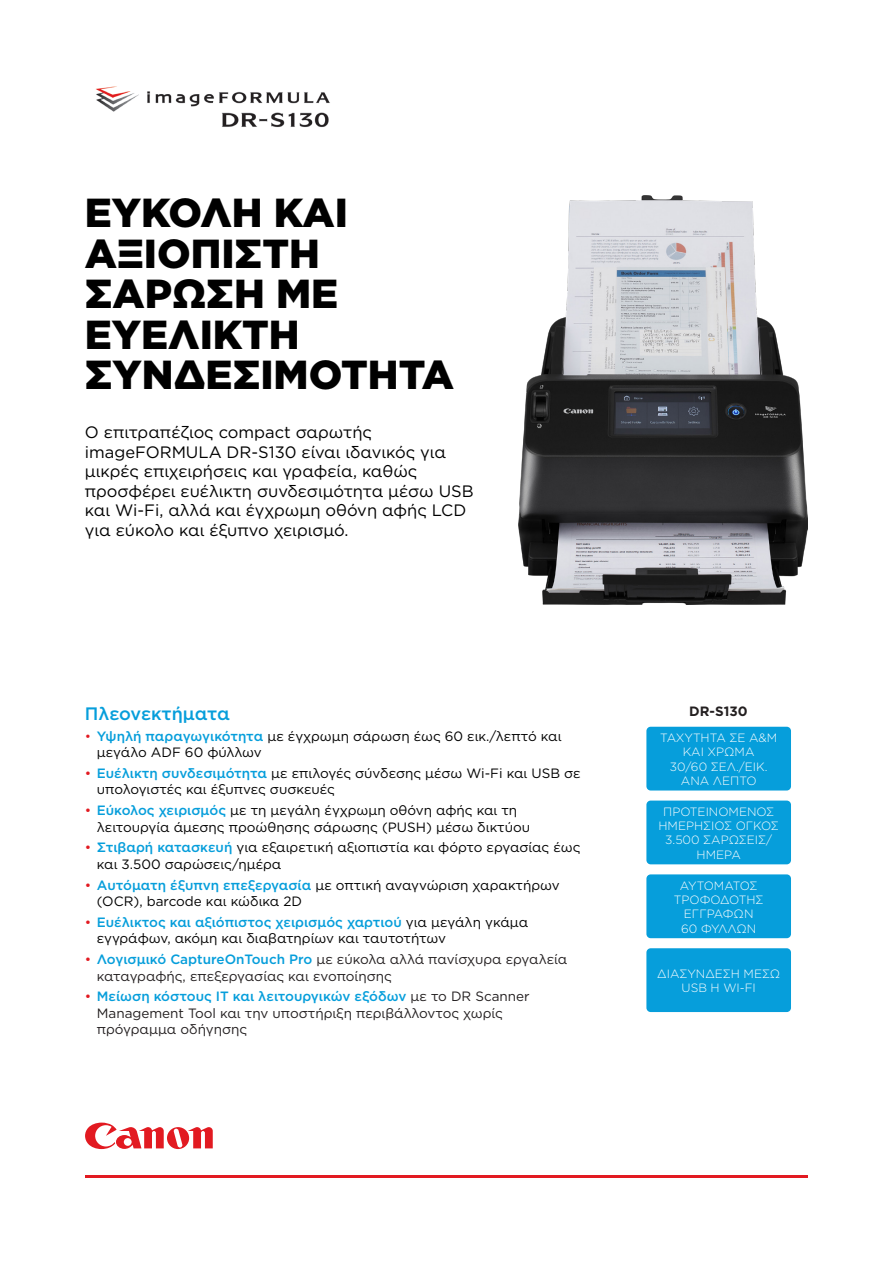
<style>
.page{position:relative;width:893px;height:1263px;background:#fff}
.page>*{position:absolute;margin:0;border:0;box-sizing:border-box;transform-origin:0 0}
.t1{font:900 40.5px/40.5px "Gotham";color:#000}
.SUBHEAD{font:500 18px "Gotham";letter-spacing:-.01em;color:#069edb}
.t2{font:16.5px/19.5px "Gotham";color:#000}
.BODY_BULLETS{font:13.5px/16.5px "Gotham";color:#000}
.BODY_BULLETS-2{font:13.5px/16.5px "Gotham";letter-spacing:-.005em;color:#231f20}
.SUBHEAD-2{font:700 13.5px "Gotham";color:#231f20}
.COVER_HEADER_SMALL{font:300 12px/14.4px "Gotham";color:#fff;text-align:center}
.s1{font-weight:300;color:#e21a21}
.s2{font-weight:500;color:#069edb}
.s3{color:#e21a21}
</style>
<div class="page">
<svg style="left:85px;top:1122px;width:128px;height:28px"></svg>
<hr style="left:85px;top:1175px;width:723px;height:3px;background:#e21a21">
<img style="left:518px;top:195px;width:290px;height:409px">
<img style="left:96px;top:86px;width:234px;height:41px">
<div style="left:646px;top:727px;width:145px;height:63px;background:#069edb;border-radius:4px"></div>
<div style="left:646px;top:800px;width:145px;height:64px;background:#069edb;border-radius:4px"></div>
<div style="left:646px;top:874px;width:145px;height:64px;background:#069edb;border-radius:4px"></div>
<div style="left:646px;top:948px;width:145px;height:64px;background:#069edb;border-radius:4px"></div>
<p class="t1" style="left:85px;top:192px;width:371px">ΕΥΚΟΛΗ ΚΑΙ<br>ΑΞΙΟΠΙΣΤΗ<br>ΣΑΡΩΣΗ ΜΕ<br>ΕΥΕΛΙΚΤΗ<br>ΣΥΝΔΕΣΙΜΟΤΗΤΑ</p>
<p class="t2" style="left:85px;top:422px;width:390px">Ο επιτραπέζιος compact σαρωτής imageFORMULA DR-S130 είναι ιδανικός για μικρές επιχειρήσεις και γραφεία, καθώς προσφέρει ευέλικτη συνδεσιμότητα μέσω USB και Wi-Fi, αλλά και έγχρωμη οθόνη αφής LCD για εύκολο και έξυπνο χειρισμό.</p>
<p class="SUBHEAD" style="left:85px;top:702px;width:146px">Πλεονεκτήματα</p>
<p class="BODY_BULLETS" style="left:97px;top:727px;width:466px;text-indent:-12px"><span class="s1">•</span> <span class="s2">Υψηλή παραγωγικότητα</span> με έγχρωμη σάρωση έως 60 εικ./λεπτό και μεγάλο ADF 60 φύλλων</p>
<p class="BODY_BULLETS" style="left:97px;top:765px;width:485px;text-indent:-12px"><span class="s3">•</span> <span class="s2">Ευέλικτη συνδεσιμότητα</span> με επιλογές σύνδεσης μέσω Wi-Fi και USB σε υπολογιστές και έξυπνες συσκευές</p>
<p class="BODY_BULLETS" style="left:97px;top:802px;width:435px;text-indent:-12px"><span class="s3">•</span> <span class="s2">Εύκολος χειρισμός</span> με τη μεγάλη έγχρωμη οθόνη αφής και τη λειτουργία άμεσης προώθησης σάρωσης (PUSH) μέσω δικτύου</p>
<p class="BODY_BULLETS" style="left:97px;top:839px;width:485px;text-indent:-12px"><span class="s3">•</span> <span class="s2">Στιβαρή κατασκευή</span> για εξαιρετική αξιοπιστία και φόρτο εργασίας έως και 3.500 σαρώσεις/ημέρα</p>
<p class="BODY_BULLETS" style="left:97px;top:876px;width:464px;text-indent:-12px"><span class="s3">•</span> <span class="s2">Αυτόματη έξυπνη επεξεργασία</span> με οπτική αναγνώριση χαρακτήρων (OCR), barcode και κώδικα 2D</p>
<p class="BODY_BULLETS" style="left:97px;top:914px;width:433px;text-indent:-12px"><span class="s3">•</span> <span class="s2">Ευέλικτος και αξιόπιστος χειρισμός χαρτιού</span> για μεγάλη γκάμα εγγράφων, ακόμη και διαβατηρίων και ταυτοτήτων</p>
<p class="BODY_BULLETS-2" style="left:97px;top:951px;width:472px;text-indent:-12px"><span class="s3">•</span> <span class="s2">Λογισμικό CaptureOnTouch Pro</span> με εύκολα αλλά πανίσχυρα εργαλεία καταγραφής, επεξεργασίας και ενοποίησης</p>
<p class="BODY_BULLETS-2" style="left:97px;top:988px;width:434px;text-indent:-12px"><span class="s3">•</span> <span class="s2">Μείωση κόστους IT και λειτουργικών εξόδων</span> με το DR Scanner<br>Management Tool και την υποστήριξη περιβάλλοντος χωρίς πρόγραμμα οδήγησης</p>
<p class="SUBHEAD-2" style="left:689px;top:703px;width:60px">DR-S130</p>
<p class="COVER_HEADER_SMALL" style="left:660px;top:730px;width:119px">ΤΑΧΥΤΗΤΑ ΣΕ Α&amp;Μ<br>ΚΑΙ ΧΡΩΜΑ</p>
<p class="COVER_HEADER_SMALL" style="left:670px;top:759px;width:99px">30/60 ΣΕΛ./ΕΙΚ.<br>ΑΝΆ ΛΕΠΤΌ</p>
<p class="COVER_HEADER_SMALL" style="left:658px;top:804px;width:122px">ΠΡΟΤΕΙΝΟΜΕΝΟΣ<br>ΗΜΕΡΗΣΙΟΣ ΟΓΚΟΣ</p>
<p class="COVER_HEADER_SMALL" style="left:665px;top:833px;width:108px">3.500 ΣΑΡΏΣΕΙΣ/<br>ΗΜΈΡΑ</p>
<p class="COVER_HEADER_SMALL" style="left:674px;top:878px;width:91px">ΑΥΤΟ ΜΑΤΟΣ<br>ΤΡΟΦΟΔΟΤΗΣ<br>ΕΓΓΡΑΦΩΝ<br>60 ΦΎΛΛΩΝ</p>
<p class="COVER_HEADER_SMALL" style="left:657px;top:966px;width:124px">ΔΙΑΣΎΝΔΕΣΗ ΜΈΣΩ<br>USB Ή WI-FI</p>
</div>
